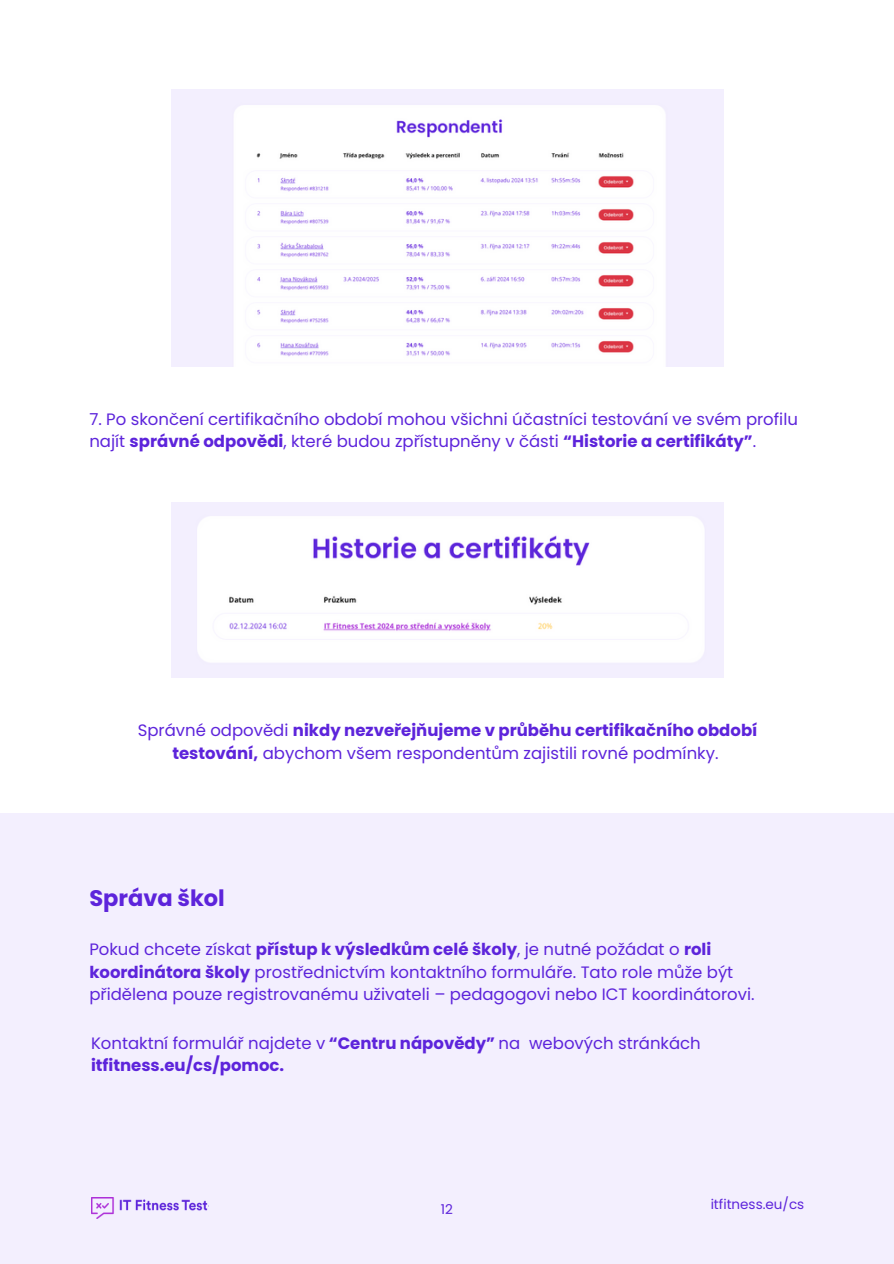
<style>
.page{position:relative;width:894px;height:1264px;background:#fff}
.page>*{position:absolute;margin:0;border:0;box-sizing:border-box;transform-origin:0 0}
.t1{font:700 22.5px "Poppins";color:#5d24db}
.t2{font:16.5px/22.5px "Poppins";color:#5d24db}
.t3{font:13.5px "Poppins";color:#5d24db}
.s1{font-weight:700}
</style>
<div class="page">
<div style="left:0;top:813px;width:893px;height:450px;background:#f3effe"></div>
<img style="left:91px;top:1197px;width:117px;height:20px">
<img style="left:171px;top:89px;width:552px;height:277px">
<img style="left:171px;top:502px;width:552px;height:175px">
<p class="t2" style="left:89px;top:408px;width:710px">7. Po skončení certifikačního období mohou všichni účastníci testování ve svém profilu najít <span class="s1">správné odpovědi</span>, které budou zpřístupněny v části <span class="s1">“Historie a certifikáty”</span>.</p>
<h2 class="t2" style="left:138px;top:719px;width:621px;text-align:center">Správné odpovědi <span class="s1">nikdy nezveřejňujeme v průběhu certifikačního období testování,</span> abychom všem respondentům zajistili rovné podmínky.</h2>
<h1 class="t1" style="left:89px;top:882px;width:137px">Správa škol</h1>
<h2 class="t2" style="left:89px;top:938px;width:666px">Pokud chcete získat <span class="s1">přístup k výsledkům celé školy</span>, je nutné požádat o <span class="s1">roli koordinátora školy</span> prostřednictvím kontaktního formuláře. Tato role může být přidělena pouze registrovanému uživateli – pedagogovi nebo ICT koordinátorovi.</h2>
<h2 class="t2" style="left:91px;top:1031px;width:611px">Kontaktní formulář najdete v <span class="s1">“Centru nápovědy”</span> na webových stránkách <span class="s1">itfitness.eu/cs/pomoc.</span></h2>
<h2 class="t3" style="left:440px;top:1200px;width:14px">12</h2>
<p class="t3" style="left:710px;top:1194px;width:95px">itfitness.eu/cs</p>
</div>
